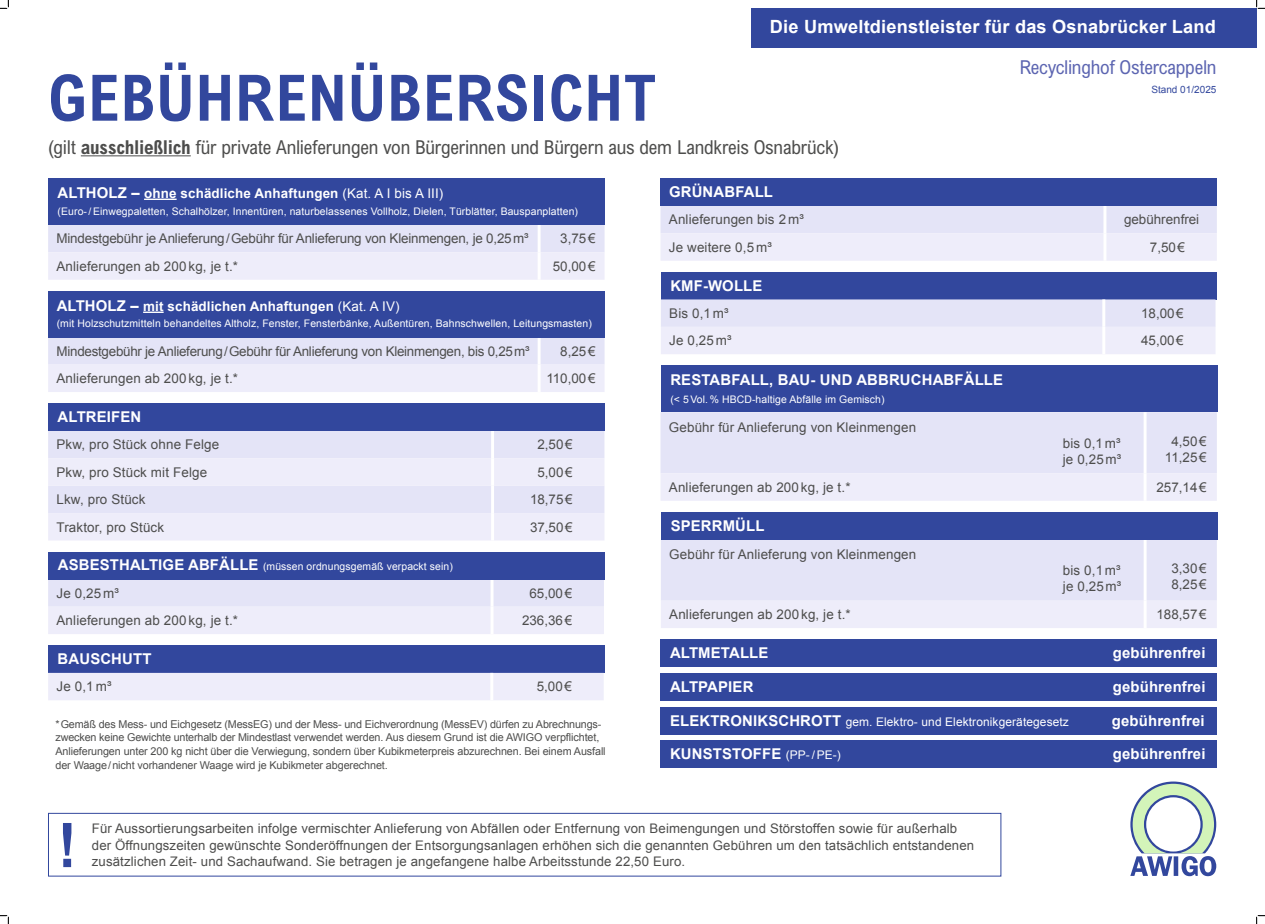
<style>
.page{position:relative;width:1265px;height:924px;background:#fff}
.page>*{position:absolute;margin:0;border:0;box-sizing:border-box;transform-origin:0 0}
.t1{font:700 condensed 64px "Arial MT Pro";letter-spacing:.005em;color:#32479d}
.t2{font:700 condensed 61.6px "Arial MT Pro";color:#32479d}
.t3{font:condensed 19.2px "Arial MT Pro";letter-spacing:-.01em;color:#4d4d4c}
.t4{font:condensed 19.2px "Arial MT Pro";letter-spacing:-.01em;color:#5c65b1}
.t5{font:700 18.2px "Arial";letter-spacing:.01em;color:#fff}
.t6{font:700 14.88px "Arial";letter-spacing:.01em;color:#fff}
.t7{font:13.4px/16.1px "Arial";letter-spacing:.01em;color:#4d4d4c}
.t8{font:700 13.4px "Arial";letter-spacing:.01em;color:#fff}
.t9{font:13.4px "Arial";letter-spacing:-.02em;color:#4d4d4c}
.t10{font:13.4px "Arial";letter-spacing:-.015em;color:#4d4d4c}
.t11{font:13.36px "Arial";letter-spacing:.01em;color:#4d4d4c}
.t12{font:13.2px/16.4px "Arial";letter-spacing:.01em;color:#4d4d4c}
.t13{font:11.92px "Arial";letter-spacing:.01em;color:#fff}
.t14{font:10.8px/13.6px "Arial";letter-spacing:-.01em;color:#4d4d4c}
.t15{font:10.44px "Arial";letter-spacing:.01em;color:#fff}
.t16{font:10.4px "Arial";letter-spacing:.01em;color:#fff}
.t17{font:10px "Arial";color:#32479d}
.s1{font-weight:700}
.s2{font-size:14.88px}
.s3{font-weight:400}
.s4{font-weight:700;font-size:14.88px}
.s5{font-weight:400;font-size:11.92px}
</style>
<div class="page">
<div style="left:48px;top:813px;width:953px;height:63px;border:1px solid #32479d"></div>
<svg style="left:1130px;top:781px;width:85px;height:95px"></svg>
<hr style="left:81px;top:155px;width:110px;height:1px;background:#4d4d4c">
<div style="left:660px;top:673px;width:556px;height:28px;background:#32479d"></div>
<div style="left:660px;top:639px;width:556px;height:28px;background:#32479d"></div>
<svg style="left:48px;top:225px;width:556px;height:55px"></svg>
<hr style="left:537px;top:225px;width:3px;height:27px;background:#fff">
<hr style="left:537px;top:252px;width:3px;height:28px;background:#fff">
<div style="left:48px;top:178px;width:556px;height:47px;background:#32479d"></div>
<hr style="left:144px;top:199px;width:33px;height:1px;background:#fff">
<svg style="left:660px;top:412px;width:556px;height:89px"></svg>
<hr style="left:1143px;top:412px;width:3px;height:61px;background:#fff">
<hr style="left:1143px;top:473px;width:3px;height:28px;background:#fff">
<div style="left:660px;top:366px;width:556px;height:46px;background:#32479d"></div>
<svg style="left:48px;top:337px;width:556px;height:55px"></svg>
<hr style="left:537px;top:337px;width:3px;height:28px;background:#fff">
<hr style="left:537px;top:365px;width:3px;height:27px;background:#fff">
<div style="left:48px;top:291px;width:556px;height:46px;background:#32479d"></div>
<svg style="left:143px;top:312px;width:21px;height:1px"></svg>
<svg style="left:660px;top:206px;width:556px;height:55px"></svg>
<hr style="left:1103px;top:206px;width:3px;height:27px;background:#fff">
<hr style="left:1103px;top:233px;width:3px;height:28px;background:#fff">
<div style="left:660px;top:178px;width:556px;height:28px;background:#32479d"></div>
<div style="left:660px;top:741px;width:556px;height:27px;background:#32479d"></div>
<svg style="left:48px;top:431px;width:556px;height:109px"></svg>
<hr style="left:491px;top:431px;width:3px;height:27px;background:#fff">
<hr style="left:491px;top:458px;width:3px;height:28px;background:#fff">
<hr style="left:491px;top:486px;width:3px;height:27px;background:#fff">
<hr style="left:491px;top:513px;width:3px;height:27px;background:#fff">
<div style="left:48px;top:403px;width:556px;height:28px;background:#32479d"></div>
<div style="left:660px;top:707px;width:556px;height:27px;background:#32479d"></div>
<div style="left:48px;top:579px;width:555px;height:55px;background:#ececf9"></div>
<hr style="left:490px;top:579px;width:3px;height:28px;background:#fff">
<hr style="left:490px;top:607px;width:3px;height:27px;background:#fff">
<div style="left:48px;top:552px;width:556px;height:27px;background:#32479d"></div>
<div style="left:48px;top:645px;width:556px;height:28px;background:#32479d"></div>
<div style="left:48px;top:673px;width:555px;height:27px;background:#eeedfa"></div>
<hr style="left:490px;top:673px;width:3px;height:27px;background:#fff">
<div style="left:751px;top:8px;width:505px;height:40px;background:#32479d"></div>
<div style="left:660px;top:272px;width:555px;height:27px;background:#32479d"></div>
<div style="left:661px;top:299px;width:554px;height:55px;background:#e8e8f8"></div>
<hr style="left:1102px;top:299px;width:2px;height:28px;background:#fff">
<hr style="left:1102px;top:327px;width:2px;height:27px;background:#fff">
<svg style="left:661px;top:539px;width:555px;height:89px"></svg>
<hr style="left:1143px;top:539px;width:3px;height:62px;background:#fff">
<hr style="left:1143px;top:601px;width:3px;height:27px;background:#fff">
<div style="left:661px;top:512px;width:555px;height:27px;background:#32479d"></div>
<svg style="left:0;top:0;width:9px;height:9px"></svg>
<svg style="left:0;top:915px;width:9px;height:9px"></svg>
<svg style="left:1256px;top:0;width:8px;height:9px"></svg>
<svg style="left:1256px;top:915px;width:8px;height:9px"></svg>
<h3 class="t5" style="left:769px;top:15px;width:447px">Die Umweltdienstleister für das Osnabrücker Land</h3>
<h1 class="t1" style="left:48px;top:61px;width:609px">GEBÜHRENÜBERSICHT</h1>
<h3 class="t3" style="left:48px;top:135px;width:792px">(gilt <span class="s1">ausschließlich</span> für private Anlieferungen von Bürgerinnen und Bürgern aus dem Landkreis Osnabrück)</h3>
<p class="t8" style="left:58px;top:184px;width:387px"><span class="s2">ALTHOLZ –</span> ohne schädliche Anhaftungen <span class="s3">(Kat. A I bis A III)</span></p>
<p class="t6" style="left:669px;top:182px;width:105px">GRÜNABFALL</p>
<h3 class="t4" style="left:1019px;top:56px;width:198px">Recyclinghof Ostercappeln</h3>
<p class="t17" style="left:1151px;top:82px;width:67px">Stand 01/2025</p>
<p class="t15" style="left:58px;top:204px;width:522px">(Euro-/Einwegpaletten, Schalhölzer, Innentüren, naturbelassenes Vollholz, Dielen, Türblätter, Bauspanplatten)</p>
<p class="t10" style="left:57px;top:230px;width:473px">Mindestgebühr je Anlieferung/Gebühr für Anlieferung von Kleinmengen, je 0,25m³</p>
<p class="t7" style="left:560px;top:231px;width:37px">3,75€</p>
<p class="t7" style="left:57px;top:258px;width:183px">Anlieferungen ab 200 kg, je t.*</p>
<p class="t7" style="left:552px;top:258px;width:44px">50,00€</p>
<p class="t8" style="left:57px;top:297px;width:344px"><span class="s2">ALTHOLZ –</span> mit schädlichen Anhaftungen <span class="s3">(Kat. A IV)</span></p>
<p class="t15" style="left:57px;top:316px;width:536px">(mit Holzschutzmitteln behandeltes Altholz, Fenster, Fensterbänke, Außentüren, Bahnschwellen, Leitungsmasten)</p>
<p class="t9" style="left:57px;top:342px;width:474px">Mindestgebühr je Anlieferung/Gebühr für Anlieferung von Kleinmengen, bis 0,25m³</p>
<p class="t7" style="left:560px;top:343px;width:37px">8,25€</p>
<p class="t7" style="left:57px;top:371px;width:183px">Anlieferungen ab 200 kg, je t.*</p>
<p class="t7" style="left:546px;top:371px;width:51px">110,00€</p>
<p class="t6" style="left:58px;top:407px;width:85px">ALTREIFEN</p>
<p class="t7" style="left:57px;top:437px;width:164px">Pkw, pro Stück ohne Felge</p>
<p class="t7" style="left:537px;top:437px;width:37px">2,50€</p>
<p class="t7" style="left:57px;top:464px;width:152px">Pkw, pro Stück mit Felge</p>
<p class="t7" style="left:537px;top:464px;width:37px">5,00€</p>
<p class="t7" style="left:57px;top:492px;width:90px">Lkw, pro Stück</p>
<p class="t7" style="left:530px;top:492px;width:44px">18,75€</p>
<p class="t7" style="left:57px;top:519px;width:109px">Traktor, pro Stück</p>
<p class="t7" style="left:530px;top:519px;width:44px">37,50€</p>
<p class="t16" style="left:58px;top:560px;width:396px"><span class="s4">ASBESTHALTIGE ABFÄLLE</span> (müssen ordnungsgemäß verpackt sein)</p>
<p class="t7" style="left:57px;top:585px;width:64px">Je 0,25 m³</p>
<p class="t7" style="left:529px;top:585px;width:44px">65,00€</p>
<p class="t7" style="left:57px;top:613px;width:183px">Anlieferungen ab 200 kg, je t.*</p>
<p class="t7" style="left:522px;top:613px;width:52px">236,36€</p>
<p class="t6" style="left:58px;top:649px;width:95px">BAUSCHUTT</p>
<p class="t7" style="left:57px;top:679px;width:56px">Je 0,1 m³</p>
<p class="t7" style="left:536px;top:679px;width:37px">5,00€</p>
<p class="t14" style="left:55px;top:717px;width:551px">*Gemäß des Mess- und Eichgesetz (MessEG) und der Mess- und Eichverordnung (MessEV) dürfen zu Abrechnungs&shy;zwecken keine Gewichte unterhalb der Mindestlast verwendet werden. Aus diesem Grund ist die AWIGO verpflichtet, Anlieferungen unter 200 kg nicht über die Verwiegung, sondern über Kubikmeterpreis abzurechnen. Bei einem Ausfall der Waage/nicht vorhandener Waage wird je Kubikmeter abgerechnet.</p>
<p class="t7" style="left:668px;top:212px;width:136px">Anlieferungen bis 2 m³</p>
<p class="t7" style="left:1123px;top:212px;width:77px">gebührenfrei</p>
<p class="t7" style="left:668px;top:239px;width:104px">Je weitere 0,5 m³</p>
<p class="t7" style="left:1149px;top:239px;width:37px">7,50€</p>
<p class="t6" style="left:670px;top:276px;width:93px">KMF-WOLLE</p>
<p class="t11" style="left:669px;top:305px;width:61px">Bis 0,1 m³</p>
<p class="t11" style="left:1140px;top:305px;width:44px">18,00€</p>
<p class="t11" style="left:669px;top:332px;width:64px">Je 0,25 m³</p>
<p class="t11" style="left:1140px;top:332px;width:44px">45,00€</p>
<p class="t6" style="left:670px;top:370px;width:334px">RESTABFALL, BAU- UND ABBRUCHABFÄLLE</p>
<p class="t15" style="left:670px;top:393px;width:216px">(&lt; 5Vol.% HBCD-haltige Abfälle im Gemisch)</p>
<p class="t7" style="left:668px;top:419px;width:248px">Gebühr für Anlieferung von Kleinmengen</p>
<p class="t7" style="left:1062px;top:435px;width:60px">bis 0,1m³ je 0,25m³</p>
<p class="t7" style="left:1164px;top:433px;width:43px;text-align:center">4,50€<br>11,25€</p>
<p class="t7" style="left:668px;top:479px;width:183px">Anlieferungen ab 200 kg, je t.*</p>
<p class="t7" style="left:1156px;top:479px;width:52px">257,14€</p>
<p class="t6" style="left:670px;top:516px;width:95px">SPERRMÜLL</p>
<p class="t7" style="left:669px;top:546px;width:248px">Gebühr für Anlieferung von Kleinmengen</p>
<p class="t7" style="left:1062px;top:562px;width:60px">bis 0,1m³ je 0,25m³</p>
<p class="t7" style="left:1171px;top:561px;width:37px">3,30€<br>8,25€</p>
<p class="t7" style="left:669px;top:607px;width:183px">Anlieferungen ab 200 kg, je t.*</p>
<p class="t7" style="left:1156px;top:607px;width:52px">188,57€</p>
<p class="t6" style="left:670px;top:643px;width:100px">ALTMETALLE</p>
<p class="t6" style="left:1112px;top:643px;width:94px">gebührenfrei</p>
<p class="t6" style="left:670px;top:677px;width:85px">ALTPAPIER</p>
<p class="t6" style="left:1112px;top:677px;width:94px">gebührenfrei</p>
<p class="t13" style="left:670px;top:713px;width:400px"><span class="s4">ELEKTRONIKSCHROTT</span> gem. Elektro- und Elektronikgerätegesetz</p>
<p class="t6" style="left:1111px;top:710px;width:94px">gebührenfrei</p>
<p class="t6" style="left:670px;top:744px;width:172px">KUNSTSTOFFE <span class="s5">(PP-/PE-)</span></p>
<p class="t6" style="left:1112px;top:744px;width:94px">gebührenfrei</p>
<h2 class="t2" style="left:57px;top:810px;width:22px">!</h2>
<p class="t12" style="left:92px;top:820px;width:883px">Für Aussortierungsarbeiten infolge vermischter Anlieferung von Abfällen oder Entfernung von Beimengungen und Störstoffen sowie für außerhalb der Öffnungszeiten gewünschte Sonderöffnungen der Entsorgungsanlagen erhöhen sich die genannten Gebühren um den tatsächlich entstandenen zusätzlichen Zeit- und Sachaufwand. Sie betragen je angefangene halbe Arbeitsstunde 22,50 Euro.</p>
</div>
